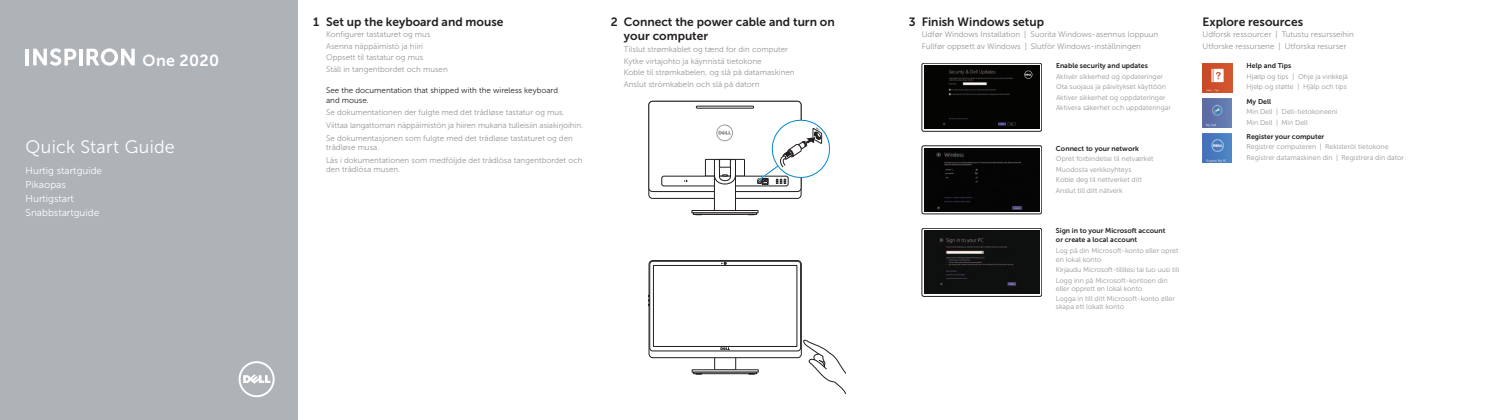
<style>
.page{position:relative;width:1489px;height:420px;background:#fff}
.page>*{position:absolute;margin:0;border:0;box-sizing:border-box;transform-origin:0 0}
.t1{font:18px "Museo Sans For Dell 300";letter-spacing:.015em;color:#fff}
.t2{font:16px "Museo Sans For Dell 700";letter-spacing:.02em;color:#fff}
.t3{font:12px/14px "Museo Sans For Dell 700";color:#231f20}
.t4{font:10px/14px "Museo Sans For Dell 300";color:#fff}
.t5{font:8px/11.4px "Museo Sans For Dell 300";color:#939598}
.t6{font:8px/10px "Museo Sans For Dell 300";color:#231f20}
.t7{font:7px/10.4px "Museo Sans For Dell 300";color:#939598}
.t8{font:7px/9px "Museo Sans For Dell 700";color:#231f20}
</style>
<div class="page">
<div style="left:0;top:0;width:298px;height:420px;background:#aeb3b8"></div>
<div style="left:648px;top:101px;width:153px;height:90px;border:1px solid #231f20;border-radius:4px"></div>
<div style="left:661px;top:176px;width:127px;height:10px;border:1px solid #231f20;border-radius:2px"></div>
<div style="left:696px;top:106px;width:57px;height:2px;border:1px solid #231f20"></div>
<svg style="left:684px;top:116px;width:147px;height:99px"></svg>
<svg style="left:714px;top:357px;width:21px;height:12px"></svg>
<svg style="left:692px;top:369px;width:66px;height:5px"></svg>
<div style="left:649px;top:260px;width:152px;height:97px;background:linear-gradient(to right,#fff,#fff);border-radius:4px"></div>
<div style="left:649px;top:260px;width:152px;height:97px;border:1px solid #231f20;border-radius:4px"></div>
<svg style="left:649px;top:261px;width:151px;height:90px"></svg>
<div style="left:649px;top:261px;width:151px;height:90px;border:1px solid #231f20;border-radius:3px"></div>
<div style="left:653px;top:265px;width:143px;height:81px;background:#fff"></div>
<div style="left:653px;top:265px;width:144px;height:81px;border:1px solid #231f20"></div>
<svg style="left:648px;top:262px;width:78px;height:46px"></svg>
<svg style="left:720px;top:347px;width:10px;height:3px"></svg>
<svg style="left:803px;top:339px;width:42px;height:54px"></svg>
<svg style="left:238px;top:361px;width:36px;height:36px"></svg>
<svg style="left:921px;top:63px;width:120px;height:68px"></svg>
<div style="left:921px;top:63px;width:120px;height:68px;border:1px solid #231f20;border-radius:2px"></div>
<img style="left:924px;top:66px;width:115px;height:63px">
<svg style="left:1024px;top:71px;width:8px;height:8px"></svg>
<svg style="left:921px;top:228px;width:120px;height:68px"></svg>
<div style="left:921px;top:228px;width:120px;height:68px;border:1px solid #231f20;border-radius:2px"></div>
<img style="left:924px;top:231px;width:115px;height:62px">
<div style="left:921px;top:146px;width:120px;height:68px;background:linear-gradient(to bottom,#fff,#fff);border-radius:2px"></div>
<div style="left:921px;top:146px;width:120px;height:68px;border:1px solid #231f20;border-radius:2px"></div>
<img style="left:924px;top:148px;width:115px;height:63px">
<img style="left:1202px;top:133px;width:29px;height:30px">
<img style="left:1202px;top:63px;width:30px;height:30px">
<img style="left:1202px;top:98px;width:29px;height:30px">
<hr style="left:26px;top:49px;width:3px;height:16px;background:#fff">
<svg style="left:33px;top:48px;width:43px;height:18px"></svg>
<svg style="left:86px;top:48px;width:49px;height:18px"></svg>
<hr style="left:79px;top:49px;width:3px;height:16px;background:#fff">
<h2 class="t2" style="left:143px;top:51px;width:78px">One 2020</h2>
<h1 class="t1" style="left:26px;top:137px;width:151px">Quick Start Guide</h1>
<p class="t4" style="left:26px;top:164px;width:78px">Hurtig startguide<br>Pikaopas<br>Hurtigstart<br>Snabbstartguide</p>
<h3 class="t3" style="left:313px;top:15px;width:8px">1</h3>
<h3 class="t3" style="left:611px;top:15px;width:8px">2</h3>
<h3 class="t3" style="left:908px;top:15px;width:137px">3 Finish Windows setup</h3>
<p class="t5" style="left:921px;top:29px;width:238px">Udfør Windows Installation | Suorita Windows-asennus loppuun<br>Fullfør oppsett av Windows | Slutför Windows-inställningen</p>
<p class="t8" style="left:1055px;top:61px;width:93px">Enable security and updates</p>
<p class="t7" style="left:1055px;top:71px;width:116px">Aktivér sikkerhed og opdateringer Ota suojaus ja päivitykset käyttöön Aktiver sikkerhet og oppdateringer Aktivera säkerhet och uppdateringar</p>
<h3 class="t3" style="left:326px;top:15px;width:179px">Set up the keyboard and mouse</h3>
<p class="t5" style="left:326px;top:29px;width:123px">Konfigurer tastaturet og mus<br>Asenna näppäimistö ja hiiri<br>Oppsett til tastatur og mus<br>Ställ in tangentbordet och musen</p>
<h3 class="t3" style="left:624px;top:15px;width:212px">Connect the power cable and turn on your computer</h3>
<p class="t5" style="left:624px;top:44px;width:172px">Tilslut strømkablet og tænd for din computer Kytke virtajohto ja käynnistä tietokone<br>Koble til strømkabelen, og slå på datamaskinen Anslut strömkabeln och slå på datorn</p>
<p class="t6" style="left:326px;top:85px;width:233px">See the documentation that shipped with the wireless keyboard and mouse.</p>
<p class="t5" style="left:326px;top:106px;width:258px;line-height:12.8px">Se dokumentationen der fulgte med det trådløse tastatur og mus.<br>Viittaa langattoman näppäimistön ja hiiren mukana tulleisiin asiakirjoihin.<br>Se dokumentasjonen som fulgte med det trådløse tastaturet og den</p>
<p class="t5" style="left:326px;top:141px;width:258px;line-height:12.8px">trådløse musa.<br>Läs i dokumentationen som medföljde det trådlösa tangentbordet och</p>
<p class="t5" style="left:326px;top:163px;width:75px">den trådlösa musen.</p>
<p class="t8" style="left:1055px;top:144px;width:84px">Connect to your network</p>
<p class="t7" style="left:1055px;top:154px;width:99px">Opret forbindelse til netværket<br>Muodosta verkkoyhteys<br>Koble deg til nettverket ditt<br>Anslut till ditt nätverk</p>
<p class="t8" style="left:1055px;top:226px;width:111px">Sign in to your Microsoft account or create a local account</p>
<p class="t7" style="left:1055px;top:246px;width:124px;line-height:9px">Log på din Microsoft-konto eller opret en lokal konto</p>
<p class="t7" style="left:1055px;top:264px;width:125px">Kirjaudu Microsoft-tilillesi tai luo uusi tili<br>Logg inn på Microsoft-kontoen din</p>
<p class="t7" style="left:1055px;top:283px;width:120px">eller opprett en lokal konto<br>Logga in till ditt Microsoft-konto eller</p>
<p class="t7" style="left:1055px;top:301px;width:70px">skapa ett lokalt konto</p>
<h3 class="t3" style="left:1202px;top:15px;width:102px">Explore resources</h3>
<p class="t5" style="left:1202px;top:29px;width:153px">Udforsk ressourcer | Tutustu resursseihin<br>Utforske ressursene | Utforska resurser</p>
<p class="t8" style="left:1246px;top:61px;width:46px">Help and Tips</p>
<p class="t7" style="left:1246px;top:71px;width:103px">Hjælp og tips | Ohje ja vinkkejä<br>Hjelp og støtte | Hjälp och tips</p>
<p class="t8" style="left:1246px;top:97px;width:26px">My Dell</p>
<p class="t7" style="left:1246px;top:107px;width:93px">Min Dell | Dell-tietokoneeni<br>Min Dell | Min Dell</p>
<p class="t8" style="left:1246px;top:132px;width:79px">Register your computer</p>
<p class="t7" style="left:1246px;top:142px;width:159px">Registrer computeren | Rekisteröi tietokone<br>Registrer datamaskinen din | Registrera din dator</p>
</div>
